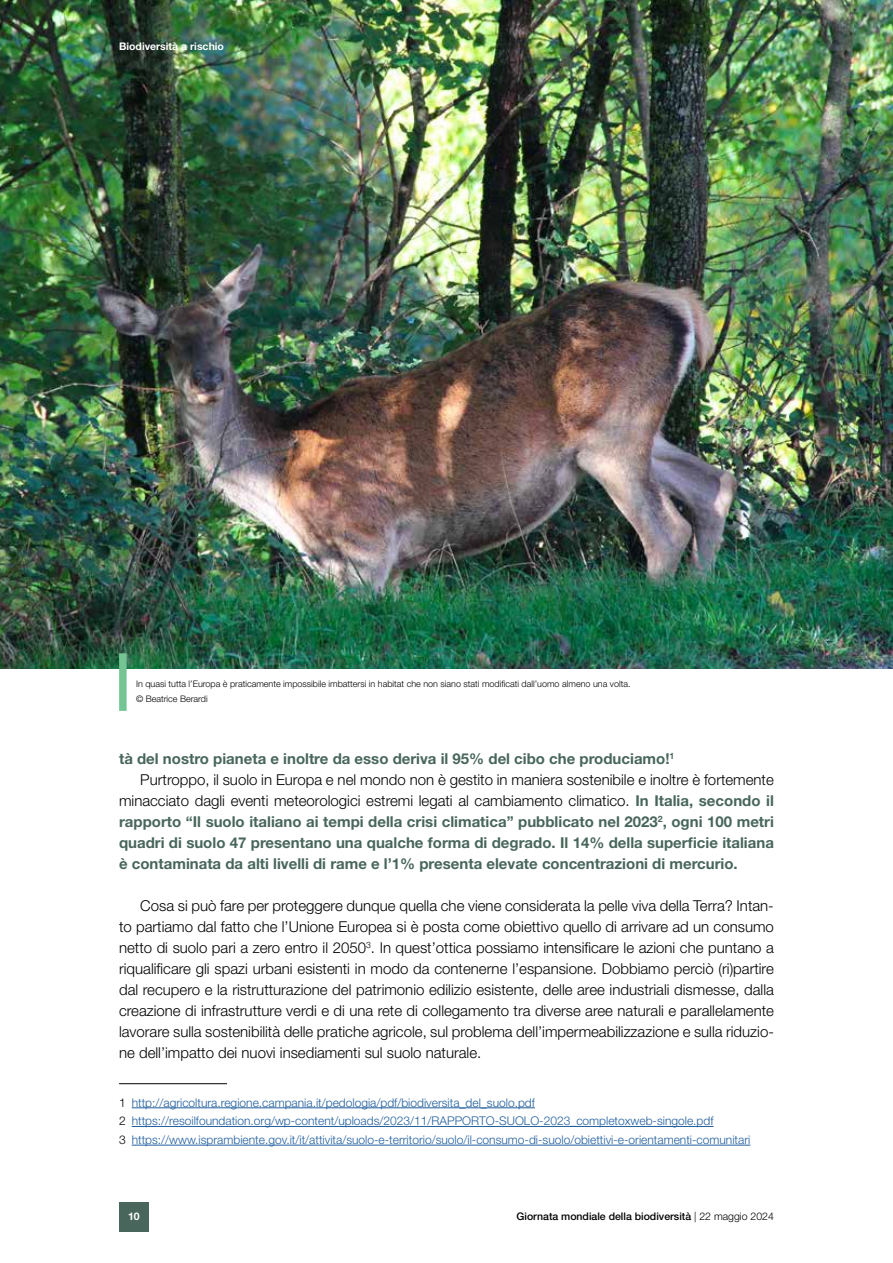
<style>
.page{position:relative;width:893px;height:1263px;background:#fff}
.page>*{position:absolute;margin:0;border:0;box-sizing:border-box;transform-origin:0 0}
.t1{font:300 15px/21px "Helvetica Neue LT Std";color:#000;text-align:justify}
.t2{font:700 15px "Helvetica Neue LT Std";color:#48665b}
.t3{font:300 12px/18.6px "Helvetica Neue LT Std";color:#215e9e}
.t4{font:500 10.5px "Helvetica Neue LT Std";color:#000}
.t5{font:700 10.5px "Helvetica Neue LT Std";color:#fff}
.t6{font:300 9px/15px "Helvetica Neue LT Std";color:#000}
.s1{font-weight:700;color:#48665b}
.s2{color:#000}
.s3{font-weight:300}
</style>
<div class="page">
<hr style="left:119px;top:1083px;width:108px;height:1px;background:#000">
<hr style="left:132px;top:1107px;width:403px;height:1px;background:#215e9e">
<hr style="left:132px;top:1126px;width:581px;height:1px;background:#215e9e">
<hr style="left:132px;top:1145px;width:618px;height:1px;background:#215e9e">
<img style="left:0;top:0;width:893px;height:668px">
<div style="left:119px;top:653px;width:8px;height:58px;background:#75c594"></div>
<div style="left:119px;top:1202px;width:30px;height:29px;background:#48665b"></div>
<p class="t5" style="left:119px;top:40px;width:106px">Biodiversità a rischio</p>
<p class="t6" style="left:136px;top:676px;width:496px">In quasi tutta l’Europa è praticamente impossibile imbattersi in habitat che non siano stati modificati dall’uomo almeno una volta. © Beatrice Berardi</p>
<p class="t2" style="left:119px;top:749px;width:557px">tà del nostro pianeta e inoltre da esso deriva il 95% del cibo che produciamo!<sup>1</sup></p>
<p class="t1" style="left:140px;top:769px;width:635px">Purtroppo, il suolo in Europa e nel mondo non è gestito in maniera sostenibile e inoltre è fortemente</p>
<p class="t1" style="left:119px;top:790px;width:656px">minacciato dagli eventi meteorologici estremi legati al cambiamento climatico. <span class="s1">In Italia, secondo il</span></p>
<p class="t2" style="left:119px;top:812px;width:656px">rapporto “Il suolo italiano ai tempi della crisi climatica” pubblicato nel 2023<sup>2</sup>, ogni 100 metri</p>
<p class="t2" style="left:119px;top:833px;width:656px">quadri di suolo 47 presentano una qualche forma di degrado. Il 14% della superficie italiana</p>
<p class="t2" style="left:119px;top:854px;width:620px">è contaminata da alti livelli di rame e l’1% presenta elevate concentrazioni di mercurio.</p>
<p class="t1" style="left:119px;top:895px;width:656px;text-indent:21px">Cosa si può fare per proteggere dunque quella che viene considerata la pelle viva della Terra? Intan&shy;to partiamo dal fatto che l’Unione Europea si è posta come obiettivo quello di arrivare ad un consumo netto di suolo pari a zero entro il 2050<sup>3</sup>. In quest’ottica possiamo intensificare le azioni che puntano a riqualificare gli spazi urbani esistenti in modo da contenerne l’espansione. Dobbiamo perciò (ri)partire dal recupero e la ristrutturazione del patrimonio edilizio esistente, delle aree industriali dismesse, dalla creazione di infrastrutture verdi e di una rete di collegamento tra diverse aree naturali e parallelamente lavorare sulla sostenibilità delle pratiche agricole, sul problema dell’impermeabilizzazione e sulla riduzio&shy;ne dell’impatto dei nuovi insediamenti sul suolo naturale.</p>
<p class="t3" style="left:119px;top:1093px;width:633px"><span class="s2">1</span> http://agricoltura.regione.campania.it/pedologia/pdf/biodiversita_del_suolo.pdf<br><span class="s2">2</span> https://resoilfoundation.org/wp-content/uploads/2023/11/RAPPORTO-SUOLO-2023_completoxweb-singole.pdf<br><span class="s2">3</span> https://www.isprambiente.gov.it/it/attivita/suolo-e-territorio/suolo/il-consumo-di-suolo/obiettivi-e-orientamenti-comunitari</p>
<p class="t5" style="left:128px;top:1210px;width:13px">10</p>
<p class="t4" style="left:516px;top:1210px;width:259px">Giornata mondiale della biodiversità <span class="s3">| 22 maggio 2024</span></p>
</div>
